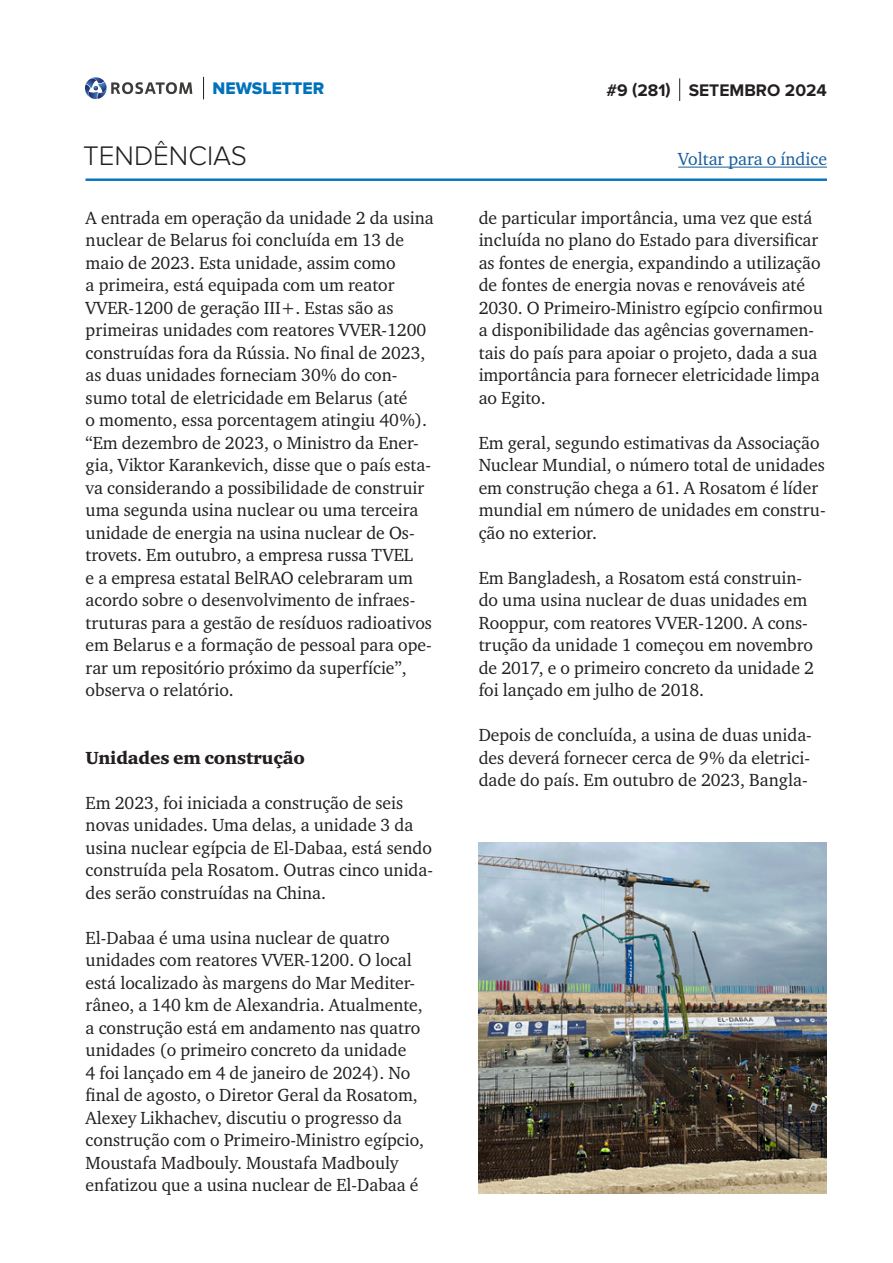
<style>
.page{position:relative;width:893px;height:1263px;background:#fff}
.page>*{position:absolute;margin:0;border:0;box-sizing:border-box;transform-origin:0 0}
.t1{font:300 27.9px "Proxima Nova";color:#231f20}
.main_text{font:18px/22.5px "Charter ITC";color:#231f20}
.subtitle{font:18px "Charter Black ITC";letter-spacing:-.01em;color:#231f20}
.t2{font:18px "Charter ITC";color:#175d9e}
.t3{font:700 17.4px "Proxima Nova";color:#231f20}
.t4{font:17.4px "Proxima Nova Extrabld";color:#0072bc}
</style>
<div class="page">
<hr style="left:86px;top:179px;width:741px;height:2px;background:#0072bc">
<svg style="left:203px;top:77px;width:1px;height:22px"></svg>
<svg style="left:85px;top:77px;width:107px;height:22px"></svg>
<svg style="left:679px;top:78px;width:1px;height:23px"></svg>
<hr style="left:678px;top:167px;width:149px;height:1px;background:#175d9e">
<img style="left:479px;top:842px;width:348px;height:352px">
<p class="t4" style="left:213px;top:78px;width:113px">NEWSLETTER</p>
<p class="t3" style="left:606px;top:80px;width:222px">#9 (281) SETEMBRO 2024</p>
<h1 class="t1" style="left:83px;top:140px;width:165px">TENDÊNCIAS</h1>
<p class="t2" style="left:678px;top:148px;width:150px">Voltar para o índice</p>
<p class="main_text" style="left:86px;top:206px;width:350px">A entrada em operação da unidade 2 da usina nuclear de Belarus foi concluída em 13 de maio de 2023. Esta unidade, assim como<br>a primeira, está equipada com um reator VVER‑1200 de geração III+. Estas são as primeiras unidades com reatores VVER‑1200 construídas fora da Rússia. No final de 2023, as duas unidades forneciam 30% do con&shy;sumo total de eletricidade em Belarus (até<br>o momento, essa porcentagem atingiu 40%). “Em dezembro de 2023, o Ministro da Ener&shy;gia, Viktor Karankevich, disse que o país esta&shy;va considerando a possibilidade de construir uma segunda usina nuclear ou uma terceira unidade de energia na usina nuclear de Os&shy;trovets. Em outubro, a empresa russa TVEL<br>e a empresa estatal BelRAO celebraram um acordo sobre o desenvolvimento de infraes&shy;truturas para a gestão de resíduos radioativos em Belarus e a formação de pessoal para ope&shy;rar um repositório próximo da superfície”, observa o relatório.</p>
<p class="subtitle" style="left:86px;top:746px;width:221px">Unidades em construção</p>
<p class="main_text" style="left:86px;top:791px;width:349px">Em 2023, foi iniciada a construção de seis novas unidades. Uma delas, a unidade 3 da usina nuclear egípcia de El-Dabaa, está sendo construída pela Rosatom. Outras cinco unida&shy;des serão construídas na China.</p>
<p class="main_text" style="left:86px;top:926px;width:340px">El-Dabaa é uma usina nuclear de quatro unidades com reatores VVER‑1200. O local está localizado às margens do Mar Mediter&shy;râneo, a 140 km de Alexandria. Atualmente, a construção está em andamento nas quatro unidades (o primeiro concreto da unidade<br>4 foi lançado em 4 de janeiro de 2024). No final de agosto, o Diretor Geral da Rosatom, Alexey Likhachev, discutiu o progresso da construção com o Primeiro-Ministro egípcio, Moustafa Madbouly. Moustafa Madbouly enfatizou que a usina nuclear de El-Dabaa é</p>
<p class="main_text" style="left:479px;top:206px;width:346px">de particular importância, uma vez que está incluída no plano do Estado para diversificar as fontes de energia, expandindo a utilização de fontes de energia novas e renováveis até 2030. O Primeiro-Ministro egípcio confirmou a disponibilidade das agências governamen&shy;tais do país para apoiar o projeto, dada a sua importância para fornecer eletricidade limpa ao Egito.</p>
<p class="main_text" style="left:479px;top:431px;width:348px">Em geral, segundo estimativas da Associação Nuclear Mundial, o número total de unidades em construção chega a 61. A Rosatom é líder mundial em número de unidades em constru&shy;ção no exterior.</p>
<p class="main_text" style="left:479px;top:566px;width:337px">Em Bangladesh, a Rosatom está construin&shy;do uma usina nuclear de duas unidades em Rooppur, com reatores VVER‑1200. A cons&shy;trução da unidade 1 começou em novembro de 2017, e o primeiro concreto da unidade 2 foi lançado em julho de 2018.</p>
<p class="main_text" style="left:479px;top:724px;width:335px;text-align:justify">Depois de concluída, a usina de duas unida&shy;des deverá fornecer cerca de 9% da eletrici&shy;dade do país. Em outubro de 2023, Bangla-</p>
</div>
